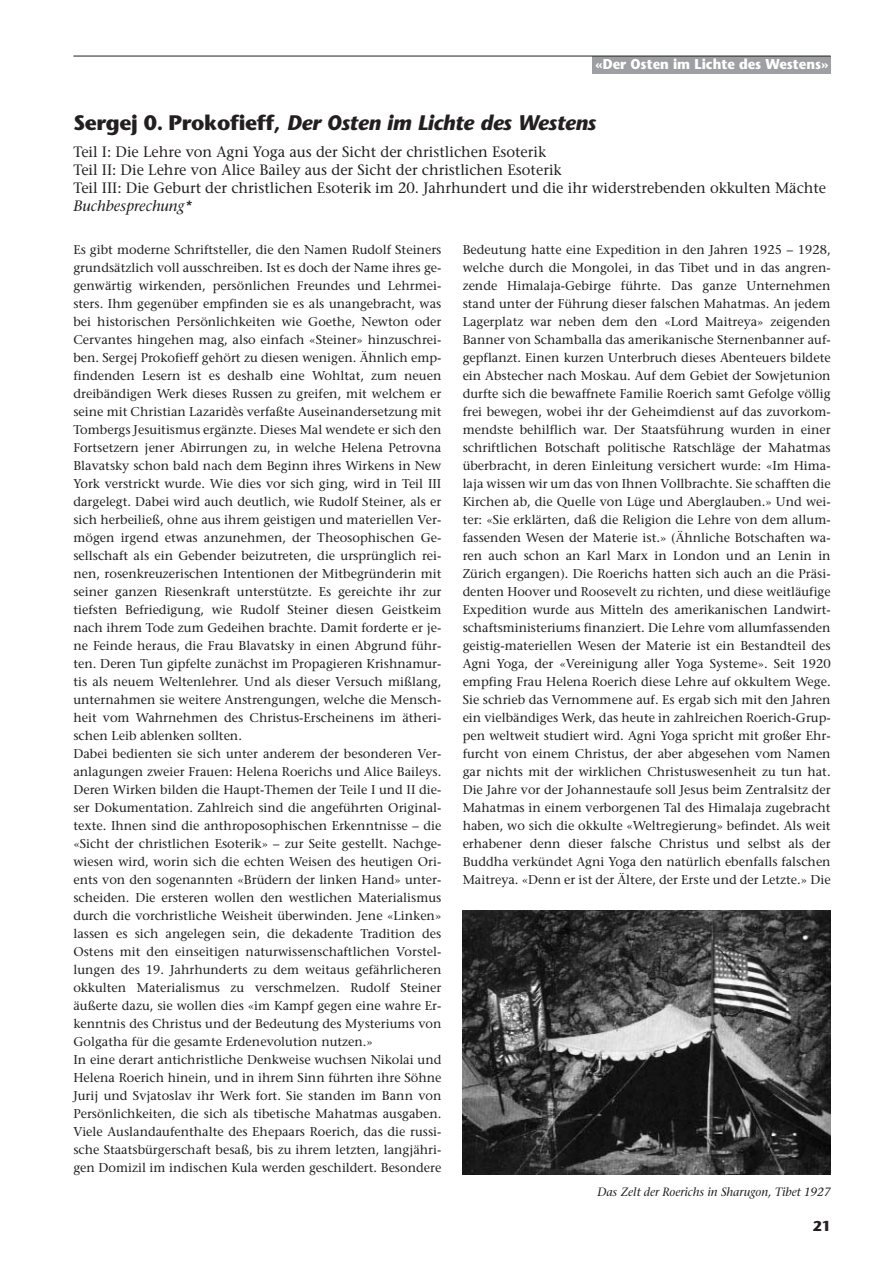
<style>
.page{position:relative;width:893px;height:1262px;background:#fff}
.page>*{position:absolute;margin:0;border:0;box-sizing:border-box;transform-origin:0 0}
.t1{font:italic 700 21px "Stone Sans";letter-spacing:-.015em;color:#231f20}
.t2{font:15px/18px "Stone Serif";color:#231f20}
.t3{font:italic 15px "Stone Serif";color:#231f20}
.t4{font:700 14.25px "Stone Sans";color:#fff;scale:.92 1}
.t5{font:700 14.25px "Stone Sans";color:#231f20}
.t6{font:12.75px/18px "Stone Serif";color:#231f20}
.t7{font:italic 12px "Stone Serif";color:#231f20}
.s1{font-style:normal}
</style>
<div class="page">
<div style="left:592px;top:56px;width:238px;height:17px;background:#9d9fa2"></div>
<hr style="left:73px;top:56px;width:757px;height:1px;background:#231f20">
<img style="left:462px;top:910px;width:368px;height:264px">
<p class="t4" style="left:595px;top:58px;width:255px">«Der Osten im Lichte des Westens»</p>
<h1 class="t1" style="left:73px;top:115px;width:524px"><span class="s1">Sergej 0. Prokofieff,</span> Der Osten im Lichte des Westens</h1>
<p class="t2" style="left:73px;top:145px;width:754px">Teil I: Die Lehre von Agni Yoga aus der Sicht der christlichen Esoterik<br>Teil II: Die Lehre von Alice Bailey aus der Sicht der christlichen Esoterik<br>Teil III: Die Geburt der christlichen Esoterik im 20. Jahrhundert und die ihr widerstrebenden okkulten Mächte</p>
<p class="t3" style="left:73px;top:200px;width:120px">Buchbesprechung*</p>
<p class="t6" style="left:73px;top:242px;width:369px">Es gibt moderne Schriftsteller, die den Namen Rudolf Steiners grundsätzlich voll ausschreiben. Ist es doch der Name ihres ge&shy;genwärtig wirkenden, persönlichen Freundes und Lehrmei&shy;sters. Ihm gegenüber empfinden sie es als unangebracht, was bei historischen Persönlichkeiten wie Goethe, Newton oder Cervantes hingehen mag, also einfach «Steiner» hinzuschrei&shy;ben. Sergej Prokofieff gehört zu diesen wenigen. Ähnlich emp&shy;findenden Lesern ist es deshalb eine Wohltat, zum neuen dreibändigen Werk dieses Russen zu greifen, mit welchem er seine mit Christian Lazaridès verfaßte Auseinandersetzung mit Tombergs Jesuitismus ergänzte. Dieses Mal wendete er sich den Fortsetzern jener Abirrungen zu, in welche Helena Petrovna Blavatsky schon bald nach dem Beginn ihres Wirkens in New York verstrickt wurde. Wie dies vor sich ging, wird in Teil III dargelegt. Dabei wird auch deutlich, wie Rudolf Steiner, als er sich herbeiließ, ohne aus ihrem geistigen und materiellen Ver&shy;mögen irgend etwas anzunehmen, der Theosophischen Ge&shy;sellschaft als ein Gebender beizutreten, die ursprünglich rei&shy;nen, rosenkreuzerischen Intentionen der Mitbegründerin mit seiner ganzen Riesenkraft unterstützte. Es gereichte ihr zur tiefsten Befriedigung, wie Rudolf Steiner diesen Geistkeim nach ihrem Tode zum Gedeihen brachte. Damit forderte er je&shy;ne Feinde heraus, die Frau Blavatsky in einen Abgrund führ&shy;ten. Deren Tun gipfelte zunächst im Propagieren Krishnamur&shy;tis als neuem Weltenlehrer. Und als dieser Versuch mißlang, unternahmen sie weitere Anstrengungen, welche die Mensch&shy;heit vom Wahrnehmen des Christus-Erscheinens im ätheri&shy;schen Leib ablenken sollten.<br>Dabei bedienten sie sich unter anderem der besonderen Ver&shy;anlagungen zweier Frauen: Helena Roerichs und Alice Baileys.<br>Deren Wirken bilden die Haupt-Themen der Teile I und II die&shy;ser Dokumentation. Zahlreich sind die angeführten Original&shy;texte. Ihnen sind die anthroposophischen Erkenntnisse – die «Sicht der christlichen Esoterik» – zur Seite gestellt. Nachge&shy;wiesen wird, worin sich die echten Weisen des heutigen Ori&shy;ents von den sogenannten «Brüdern der linken Hand» unter&shy;scheiden. Die ersteren wollen den westlichen Materialismus durch die vorchristliche Weisheit überwinden. Jene «Linken» lassen es sich angelegen sein, die dekadente Tradition des Ostens mit den einseitigen naturwissenschaftlichen Vorstel&shy;lungen des 19. Jahrhunderts zu dem weitaus gefährlicheren okkulten Materialismus zu verschmelzen. Rudolf Steiner äußerte dazu, sie wollen dies «im Kampf gegen eine wahre Er&shy;kenntnis des Christus und der Bedeutung des Mysteriums von Golgatha für die gesamte Erdenevolution nutzen.»<br>In eine derart antichristliche Denkweise wuchsen Nikolai und Helena Roerich hinein, und in ihrem Sinn führten ihre Söhne Jurij und Svjatoslav ihr Werk fort. Sie standen im Bann von Persönlichkeiten, die sich als tibetische Mahatmas ausgaben.<br>Viele Auslandaufenthalte des Ehepaars Roerich, das die russi&shy;sche Staatsbürgerschaft besaß, bis zu ihrem letzten, langjähri&shy;gen Domizil im indischen Kula werden geschildert. Besondere</p>
<p class="t6" style="left:462px;top:242px;width:369px;text-align:justify">Bedeutung hatte eine Expedition in den Jahren 1925 – 1928, welche durch die Mongolei, in das Tibet und in das angren&shy;zende Himalaja-Gebirge führte. Das ganze Unternehmen stand unter der Führung dieser falschen Mahatmas. An jedem Lagerplatz war neben dem den «Lord Maitreya» zeigenden Banner von Schamballa das amerikanische Sternenbanner auf&shy;gepflanzt. Einen kurzen Unterbruch dieses Abenteuers bildete ein Abstecher nach Moskau. Auf dem Gebiet der Sowjetunion durfte sich die bewaffnete Familie Roerich samt Gefolge völlig frei bewegen, wobei ihr der Geheimdienst auf das zuvorkom&shy;mendste behilflich war. Der Staatsführung wurden in einer schriftlichen Botschaft politische Ratschläge der Mahatmas überbracht, in deren Einleitung versichert wurde: «Im Hima&shy;laja wissen wir um das von Ihnen Vollbrachte. Sie schafften die Kirchen ab, die Quelle von Lüge und Aberglauben.» Und wei&shy;ter: «Sie erklärten, daß die Religion die Lehre von dem allum&shy;fassenden Wesen der Materie ist.» (Ähnliche Botschaften wa&shy;ren auch schon an Karl Marx in London und an Lenin in Zürich ergangen). Die Roerichs hatten sich auch an die Präsi&shy;denten Hoover und Roosevelt zu richten, und diese weitläufige Expedition wurde aus Mitteln des amerikanischen Landwirt&shy;schaftsministeriums finanziert. Die Lehre vom allumfassenden geistig-materiellen Wesen der Materie ist ein Bestandteil des Agni Yoga, der «Vereinigung aller Yoga Systeme». Seit 1920 empfing Frau Helena Roerich diese Lehre auf okkultem Wege.<br>Sie schrieb das Vernommene auf. Es ergab sich mit den Jahren ein vielbändiges Werk, das heute in zahlreichen Roerich-Grup&shy;pen weltweit studiert wird. Agni Yoga spricht mit großer Ehr&shy;furcht von einem Christus, der aber abgesehen vom Namen gar nichts mit der wirklichen Christuswesenheit zu tun hat.<br>Die Jahre vor der Johannestaufe soll Jesus beim Zentralsitz der Mahatmas in einem verborgenen Tal des Himalaja zugebracht haben, wo sich die okkulte «Weltregierung» befindet. Als weit erhabener denn dieser falsche Christus und selbst als der Buddha verkündet Agni Yoga den natürlich ebenfalls falschen Maitreya. «Denn er ist der Ältere, der Erste und der Letzte.» Die</p>
<p class="t7" style="left:597px;top:1186px;width:235px">Das Zelt der Roerichs in Sharugon, Tibet 1927</p>
<p class="t5" style="left:812px;top:1220px;width:19px">21</p>
</div>
